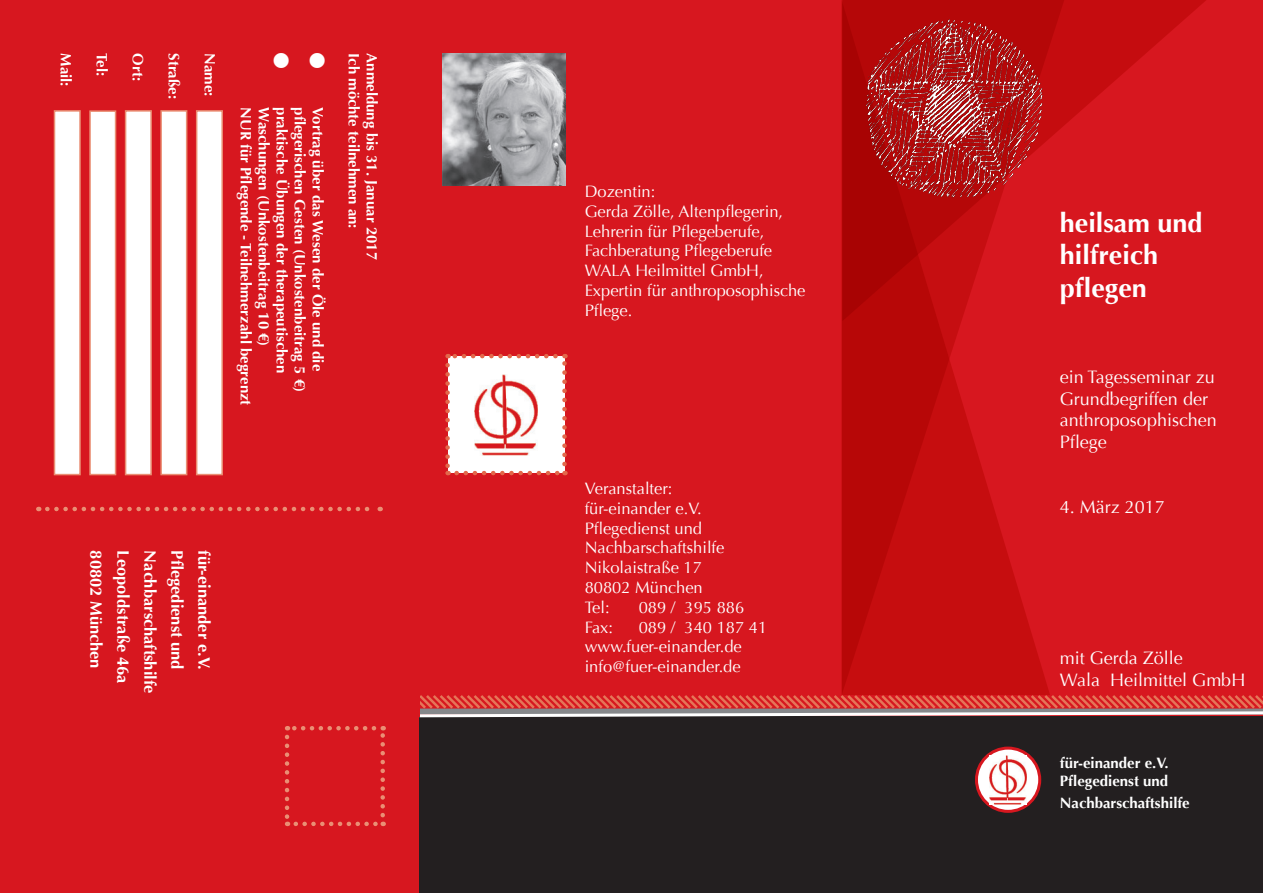
<style>
.page{position:relative;width:1263px;height:893px;background:#d7171f}
.page>*{position:absolute;margin:0;border:0;box-sizing:border-box;transform-origin:0 0}
.t1{font:700 27px "Optima";color:#fff}
.t2{font:18px/21.6px "Optima";color:#fff}
.t3{font:16.5px/19.8px "Optima";color:#fff}
.t4{font:700 16.5px "Optima";color:#fff}
.t5{font:700 15px "Optima";color:#fff}
.t6{font:15px "Webdings";color:#fff}
</style>
<div class="page">
<div style="left:420px;top:716px;width:843px;height:177px;background:#231f20"></div>
<svg style="left:403px;top:692px;width:860px;height:27px"></svg>
<svg style="left:976px;top:748px;width:64px;height:63px"></svg>
<div style="left:975px;top:747px;width:66px;height:66px;border:3px solid #d7171f;border-radius:50%"></div>
<img style="left:989px;top:755px;width:38px;height:49px">
<img style="left:442px;top:54px;width:123px;height:132px">
<div style="left:448px;top:356px;width:116px;height:117px;background:#fff"></div>
<svg style="left:445px;top:365px;width:5px;height:110px"></svg>
<svg style="left:457px;top:471px;width:108px;height:4px"></svg>
<svg style="left:562px;top:354px;width:5px;height:110px"></svg>
<svg style="left:448px;top:354px;width:107px;height:4px"></svg>
<img style="left:475px;top:374px;width:62px;height:81px">
<div style="left:196px;top:110px;width:27px;height:365px;background:#fff;border:2px solid #ea8f74"></div>
<div style="left:160px;top:110px;width:27px;height:365px;background:#fff;border:2px solid #ea8f74"></div>
<div style="left:125px;top:110px;width:27px;height:365px;background:#fff;border:2px solid #ea8f74"></div>
<div style="left:89px;top:110px;width:27px;height:365px;background:#fff;border:2px solid #ea8f74"></div>
<div style="left:54px;top:110px;width:27px;height:365px;background:#fff;border:2px solid #ea8f74"></div>
<svg style="left:47px;top:507px;width:334px;height:4px"></svg>
<svg style="left:285px;top:737px;width:4px;height:89px"></svg>
<svg style="left:296px;top:822px;width:88px;height:4px"></svg>
<svg style="left:380px;top:726px;width:5px;height:89px"></svg>
<svg style="left:287px;top:726px;width:87px;height:4px"></svg>
<svg style="left:842px;top:321px;width:222px;height:374px;background:#c70e11"></svg>
<svg style="left:842px;top:0;width:374px;height:321px;background:#cd1217"></svg>
<img style="left:841px;top:14px;width:216px;height:199px">
<div style="left:395px;top:685px;width:25px;height:32px;background:#d7171f"></div>
<p class="t5" style="left:75px;top:53px;width:35px;rotate:90deg">Mail:</p>
<p class="t5" style="left:111px;top:53px;width:24px;rotate:90deg">Tel:</p>
<p class="t5" style="left:147px;top:53px;width:29px;rotate:90deg">Ort:</p>
<p class="t5" style="left:183px;top:53px;width:47px;rotate:90deg">Straße:</p>
<p class="t5" style="left:219px;top:53px;width:45px;rotate:90deg">Name:</p>
<p class="t6" style="left:289px;top:53px;width:16px;rotate:90deg">■</p>
<p class="t5" style="left:291px;top:107px;width:267px;rotate:90deg">praktische Übungen der therapeutischen</p>
<p class="t6" style="left:325px;top:53px;width:16px;rotate:90deg">■</p>
<p class="t5" style="left:363px;top:53px;width:177px;rotate:90deg">Ich möchte teilnehmen an:</p>
<p class="t5" style="left:381px;top:53px;width:208px;rotate:90deg">Anmeldung bis 31. Januar 2017</p>
<p class="t5" style="left:273px;top:107px;width:241px;rotate:90deg">Waschungen (Unkostenbeitrag 10 €)</p>
<p class="t5" style="left:327px;top:107px;width:265px;rotate:90deg">Vortrag über das Wesen der Öle und die</p>
<p class="t5" style="left:309px;top:107px;width:286px;rotate:90deg">pflegerischen Gesten (Unkostenbeitrag 5 €)</p>
<p class="t5" style="left:255px;top:107px;width:300px;rotate:90deg">NUR für Pflegende - Teilnehmerzahl begrenzt</p>
<p class="t4" style="left:106px;top:550px;width:120px;rotate:90deg">80802 München</p>
<p class="t4" style="left:133px;top:550px;width:134px;rotate:90deg">Leopoldstraße 46a</p>
<p class="t4" style="left:160px;top:550px;width:144px;rotate:90deg">Nachbarschaftshilfe</p>
<p class="t4" style="left:187px;top:550px;width:121px;rotate:90deg">Pflegedienst und</p>
<p class="t4" style="left:214px;top:550px;width:121px;rotate:90deg">für-einander e.V.</p>
<p class="t3" style="left:585px;top:182px;width:72px">Dozentin:</p>
<p class="t3" style="left:585px;top:201px;width:200px">Gerda Zölle, Altenpflegerin,</p>
<p class="t3" style="left:585px;top:221px;width:181px">Lehrerin für Pflegeberufe,</p>
<p class="t3" style="left:585px;top:241px;width:189px">Fachberatung Pflegeberufe</p>
<p class="t3" style="left:585px;top:261px;width:180px">WALA Heilmittel GmbH,</p>
<p class="t3" style="left:585px;top:281px;width:222px">Expertin für anthroposophische<br>Pflege.</p>
<p class="t3" style="left:585px;top:479px;width:89px">Veranstalter:</p>
<p class="t3" style="left:585px;top:498px;width:119px">für-einander e.V.</p>
<p class="t3" style="left:585px;top:518px;width:119px">Pflegedienst und</p>
<p class="t3" style="left:585px;top:538px;width:141px">Nachbarschaftshilfe</p>
<p class="t3" style="left:585px;top:558px;width:119px">Nikolaistraße 17</p>
<p class="t3" style="left:585px;top:578px;width:120px">80802 München</p>
<p class="t3" style="left:585px;top:597px;width:26px">Tel:</p>
<p class="t3" style="left:639px;top:597px;width:107px">089 / 395 886</p>
<p class="t3" style="left:585px;top:617px;width:30px">Fax:</p>
<p class="t3" style="left:639px;top:617px;width:130px">089 / 340 187 41</p>
<p class="t3" style="left:585px;top:637px;width:159px">www.fuer-einander.de</p>
<p class="t3" style="left:585px;top:657px;width:157px">info@fuer-einander.de</p>
<p class="t1" style="left:1060px;top:207px;width:144px">heilsam und</p>
<p class="t1" style="left:1060px;top:239px;width:100px">hilfreich</p>
<p class="t1" style="left:1060px;top:272px;width:89px">pflegen</p>
<p class="t2" style="left:1060px;top:366px;width:156px">ein Tagesseminar zu</p>
<p class="t2" style="left:1060px;top:388px;width:150px">Grundbegriffen der</p>
<p class="t2" style="left:1060px;top:410px;width:158px">anthroposophischen<br>Pflege</p>
<p class="t2" style="left:1060px;top:496px;width:107px">4. März 2017</p>
<p class="t2" style="left:1060px;top:647px;width:125px">mit Gerda Zölle</p>
<p class="t2" style="left:1060px;top:669px;width:187px">Wala Heilmittel GmbH</p>
<p class="t5" style="left:1060px;top:754px;width:110px">für-einander e.V.</p>
<p class="t5" style="left:1060px;top:772px;width:110px">Pflegedienst und</p>
<p class="t5" style="left:1060px;top:794px;width:131px">Nachbarschaftshilfe</p>
</div>
